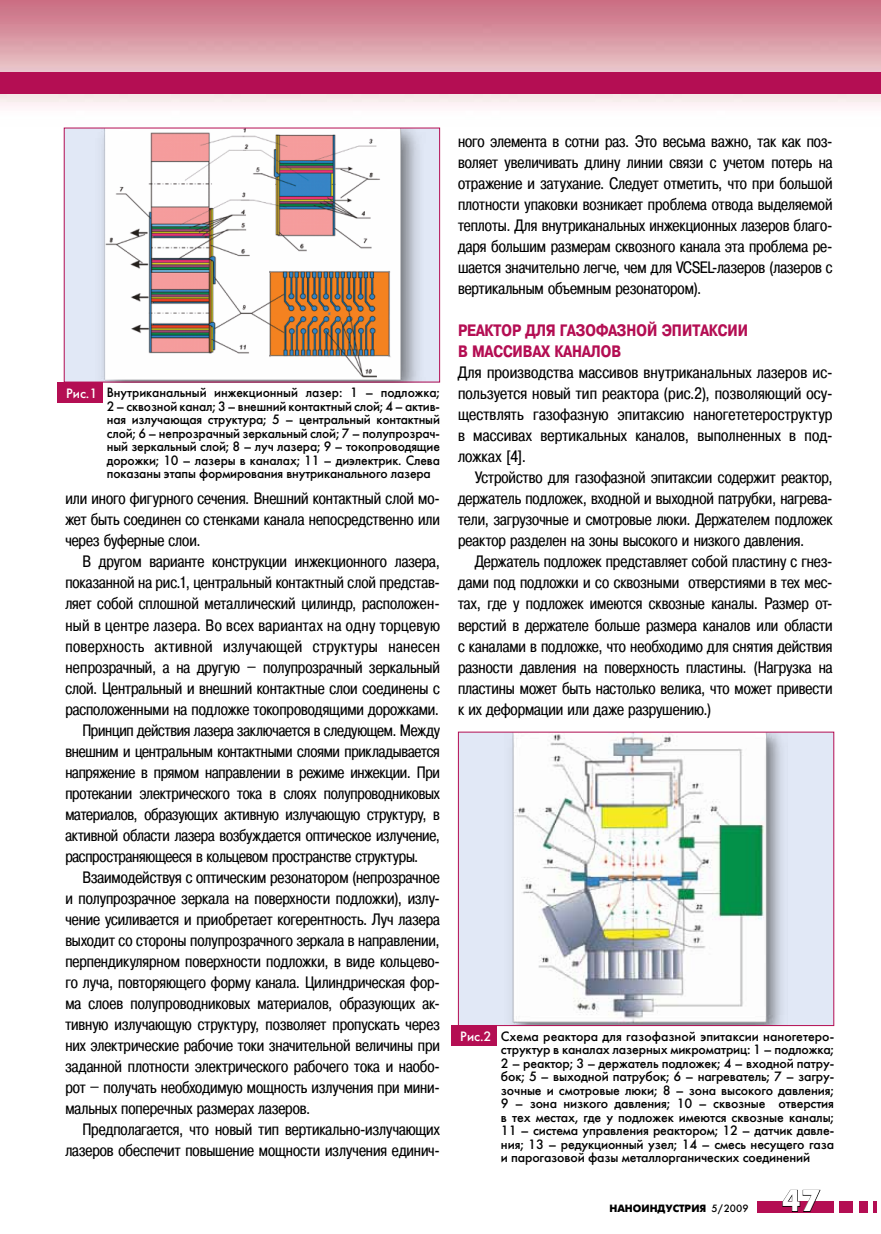
<style>
.page{position:relative;width:881px;height:1234px;background:#fff}
.page>*{position:absolute;margin:0;border:0;box-sizing:border-box;transform-origin:0 0}
.t1{font:700 30px "Futuris C";color:#fff}
.t2{font:16.5px/21px "Pragmatica Cond C";color:#000;text-align:justify}
.t3{font:16.5px "Pragmatica Cond C";letter-spacing:.025em;color:#000}
.t4{font:700 16.5px/21px "Pragmatica Cond C";color:#b40e53}
.t5{font:13.5px/13.5px "Futuris C";letter-spacing:-.01em;color:#000;text-align:justify}
.t6{font:700 10.5px "Futuris C";color:#000}
.s1{color:#fff}
.s2{font-weight:400}
</style>
<div class="page">
<div style="left:757px;top:1201px;width:76px;height:11px;background:#b40e53"></div>
<div style="left:838px;top:1201px;width:14px;height:11px;background:#b40e53"></div>
<div style="left:858px;top:1201px;width:9px;height:11px;background:#b40e53"></div>
<svg style="left:873px;top:1201px;width:2px;height:11px"></svg>
<svg style="left:782px;top:1189px;width:38px;height:22px"></svg>
<div style="left:64px;top:128px;width:375px;height:254px;background:#e1e8f6"></div>
<img style="left:101px;top:130px;width:319px;height:250px">
<div style="left:57px;top:382px;width:45px;height:20px;background:#b40e53"></div>
<div style="left:0;top:72px;width:880px;height:22px;background:#b40e53"></div>
<div style="left:458px;top:732px;width:375px;height:293px;background:#e1e8f6"></div>
<img style="left:512px;top:733px;width:270px;height:290px">
<div style="left:451px;top:1025px;width:45px;height:20px;background:#b40e53"></div>
<p class="t5" style="left:107px;top:386px;width:334px;text-indent:-41px"><span class="s1">Рис.1</span> Внутриканальный инжекционный лазер: 1 – подложка; 2 – сквозной канал; 3 – внешний контактный слой; 4 – актив&shy;ная излучающая структура; 5 – центральный контактный слой; 6 – непрозрачный зеркальный слой; 7 – полупрозрач&shy;ный зеркальный слой; 8 – луч лазера; 9 – токопроводящие дорожки; 10 – лазеры в каналах; 11 – диэлектрик. Слева показаны этапы формирования внутриканального лазера</p>
<p class="t2" style="left:65px;top:488px;width:376px">или иного фигурного сечения. Внешний контактный слой мо&shy;жет быть соединен со стенками канала непосредственно или через буферные слои.</p>
<p class="t2" style="left:82px;top:551px;width:359px">В другом варианте конструкции инжекционного лазера,</p>
<p class="t2" style="left:65px;top:572px;width:376px">показанной на рис.1, центральный контактный слой представ-</p>
<p class="t2" style="left:65px;top:593px;width:376px">ляет собой сплошной металлический цилиндр, расположен-</p>
<p class="t3" style="left:65px;top:615px;width:376px">ный в центре лазера. Во всех вариантах на одну торцевую</p>
<p class="t3" style="left:65px;top:636px;width:376px">поверхность активной излучающей структуры нанесен</p>
<p class="t2" style="left:65px;top:656px;width:376px">непрозрачный, а на другую – полупрозрачный зеркальный</p>
<p class="t2" style="left:65px;top:677px;width:376px">слой. Центральный и внешний контактные слои соединены с</p>
<p class="t2" style="left:65px;top:698px;width:375px">расположенными на подложке токопроводящими дорожками.</p>
<p class="t2" style="left:82px;top:719px;width:359px">Принцип действия лазера заключается в следующем. Между</p>
<p class="t2" style="left:65px;top:740px;width:376px">внешним и центральным контактными слоями прикладывается</p>
<p class="t2" style="left:65px;top:761px;width:376px">напряжение в прямом направлении в режиме инжекции. При</p>
<p class="t2" style="left:65px;top:782px;width:376px">протекании электрического тока в слоях полупроводниковых</p>
<p class="t2" style="left:65px;top:803px;width:376px">материалов, образующих активную излучающую структуру, в</p>
<p class="t2" style="left:65px;top:824px;width:376px">активной области лазера возбуждается оптическое излучение,</p>
<p class="t2" style="left:65px;top:845px;width:354px">распространяющееся в кольцевом пространстве структуры.</p>
<p class="t2" style="left:82px;top:866px;width:359px">Взаимодействуя с оптическим резонатором (непрозрачное</p>
<p class="t2" style="left:65px;top:887px;width:376px">и полупрозрачное зеркала на поверхности подложки), излу-</p>
<p class="t2" style="left:65px;top:908px;width:376px">чение усиливается и приобретает когерентность. Луч лазера</p>
<p class="t2" style="left:65px;top:929px;width:376px">выходит со стороны полупрозрачного зеркала в направлении,</p>
<p class="t2" style="left:65px;top:950px;width:376px">перпендикулярном поверхности подложки, в виде кольцево-</p>
<p class="t2" style="left:65px;top:971px;width:376px">го луча, повторяющего форму канала. Цилиндрическая фор-</p>
<p class="t2" style="left:65px;top:992px;width:376px">ма слоев полупроводниковых материалов, образующих ак-</p>
<p class="t2" style="left:65px;top:1013px;width:376px">тивную излучающую структуру, позволяет пропускать через</p>
<p class="t2" style="left:65px;top:1034px;width:376px">них электрические рабочие токи значительной величины при</p>
<p class="t2" style="left:65px;top:1055px;width:376px">заданной плотности электрического рабочего тока и наобо-</p>
<p class="t2" style="left:65px;top:1076px;width:376px">рот – получать необходимую мощность излучения при мини-</p>
<p class="t2" style="left:65px;top:1097px;width:246px">мальных поперечных размерах лазеров.</p>
<p class="t2" style="left:82px;top:1118px;width:359px">Предполагается, что новый тип вертикально-излучающих</p>
<p class="t2" style="left:65px;top:1139px;width:376px">лазеров обеспечит повышение мощности излучения единич-</p>
<p class="t2" style="left:458px;top:131px;width:376px">ного элемента в сотни раз. Это весьма важно, так как поз&shy;воляет увеличивать длину линии связи с учетом потерь на отражение и затухание. Следует отметить, что при большой плотности упаковки возникает проблема отвода выделяемой теплоты. Для внутриканальных инжекционных лазеров благо&shy;даря большим размерам сквозного канала эта проблема ре&shy;шается значительно легче, чем для VCSEL-лазеров (лазеров с вертикальным объемным резонатором).</p>
<p class="t4" style="left:458px;top:320px;width:291px">Реактор для газофазной эпитаксии в массивах каналов</p>
<p class="t2" style="left:458px;top:362px;width:376px">Для производства массивов внутриканальных лазеров ис&shy;пользуется новый тип реактора (рис.2), позволяющий осу&shy;ществлять газофазную эпитаксию наногететероструктур в массивах вертикальных каналов, выполненных в под&shy;ложках [4].</p>
<p class="t2" style="left:458px;top:467px;width:376px;text-indent:17px">Устройство для газофазной эпитаксии содержит реактор, держатель подложек, входной и выходной патрубки, нагрева&shy;тели, загрузочные и смотровые люки. Держателем подложек реактор разделен на зоны высокого и низкого давления.</p>
<p class="t2" style="left:458px;top:551px;width:376px;text-indent:17px">Держатель подложек представляет собой пластину с гнез&shy;дами под подложки и со сквозными отверстиями в тех мес&shy;тах, где у подложек имеются сквозные каналы. Размер от&shy;верстий в держателе больше размера каналов или области с каналами в подложке, что необходимо для снятия действия разности давления на поверхность пластины. (Нагрузка на пластины может быть настолько велика, что может привести к их деформации или даже разрушению.)</p>
<p class="t5" style="left:501px;top:1029px;width:334px;text-indent:-41px"><span class="s1">Рис.2</span> Схема реактора для газофазной эпитаксии наногетеро&shy;структур в каналах лазерных микроматриц: 1 – подложка; 2 – реактор; 3 – держатель подложек; 4 – входной патру&shy;бок; 5 – выходной патрубок; 6 – нагреватель; 7 – загру&shy;зочные и смотровые люки; 8 – зона высокого давления; 9 – зона низкого давления; 10 – сквозные отверстия в тех местах, где у подложек имеются сквозные каналы; 11 – система управления реактором; 12 – датчик давле&shy;ния; 13 – редукционный узел; 14 – смесь несущего газа и парогазовой фазы металлорганических соединений</p>
<p class="t6" style="left:609px;top:1202px;width:140px">НАНОИНДУСТРИЯ <span class="s2">5/2009</span></p>
<h1 class="t1" style="left:782px;top:1183px;width:39px">47</h1>
</div>
